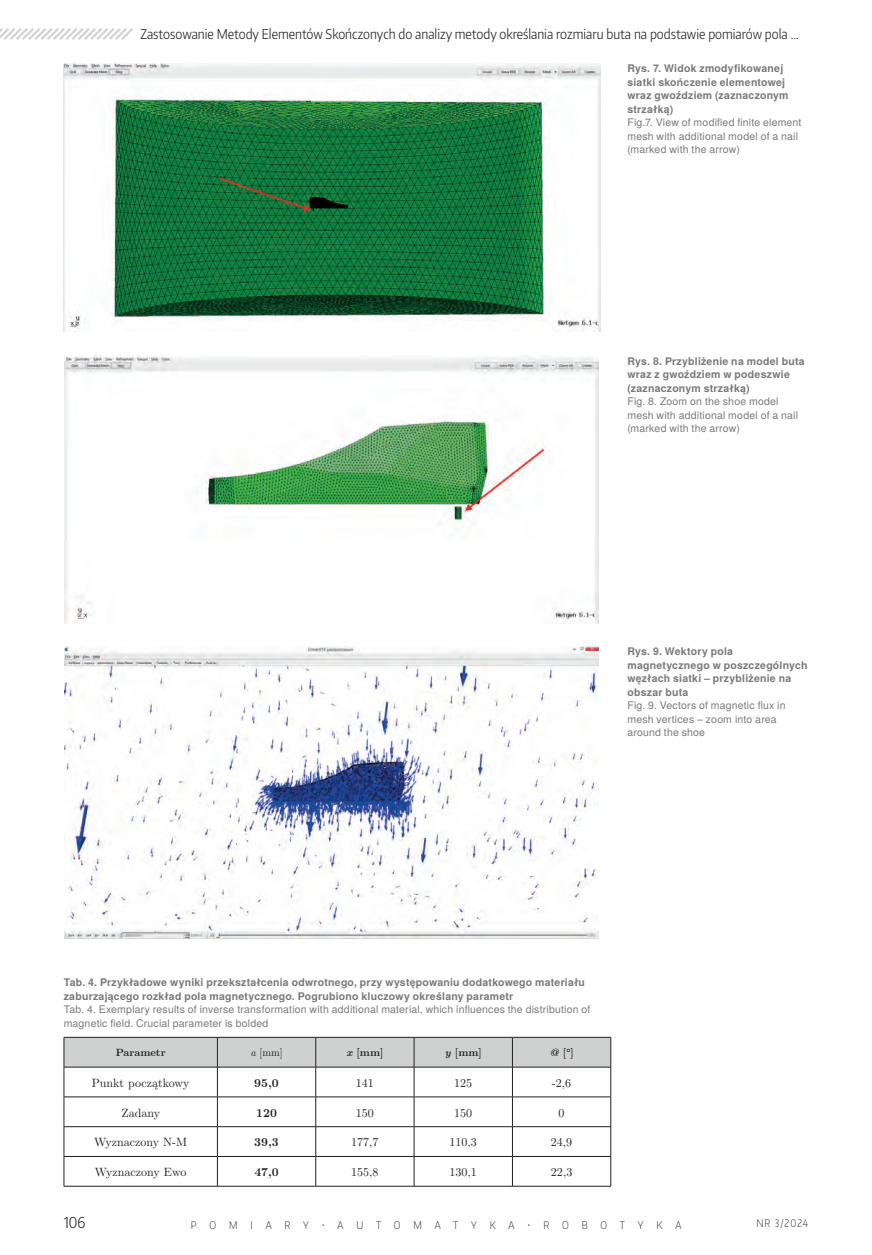
<style>
.page{position:relative;width:872px;height:1255px;background:#fff}
.page>*{position:absolute;margin:0;border:0;box-sizing:border-box;transform-origin:0 0}
.t1{font:300 15px "Encode Sans Condensed";color:#231f20}
.t2{font:300 13.5px "Encode Sans Condensed";color:#231f20}
.t3{font:12px "LM Roman 10";color:#231f20}
.t4{font:700 12px "LM Roman 10";color:#231f20}
.t5{font:700 10.5px/13.5px "Te X Gyre Heros";letter-spacing:.025em;color:#76787b}
.t6{font:10.5px/13.5px "Te X Gyre Heros";letter-spacing:.015em;color:#76787b}
.t7{font:200 10.5px "Encode Sans Condensed";letter-spacing:1.225em;color:#231f20}
.t8{font:700 10.5px "LM Roman 10";color:#231f20}
.t9{font:10.5px "LM Roman 10";color:#231f20}
.s1{font-style:italic}
</style>
<div class="page">
<img style="left:64px;top:355px;width:534px;height:268px">
<img style="left:64px;top:646px;width:534px;height:291px">
<img style="left:64px;top:64px;width:536px;height:268px">
<hr style="left:64px;top:1036px;width:153px;height:1px;background:#231f20">
<hr style="left:217px;top:1036px;width:99px;height:1px;background:#231f20">
<hr style="left:316px;top:1036px;width:98px;height:1px;background:#231f20">
<hr style="left:414px;top:1036px;width:98px;height:1px;background:#231f20">
<hr style="left:512px;top:1036px;width:99px;height:1px;background:#231f20">
<svg style="left:64px;top:1037px;width:547px;height:59px"></svg>
<hr style="left:64px;top:1096px;width:153px;height:1px;background:#231f20">
<hr style="left:64px;top:1096px;width:1px;height:30px;background:#231f20">
<hr style="left:217px;top:1096px;width:99px;height:1px;background:#231f20">
<hr style="left:217px;top:1096px;width:1px;height:30px;background:#231f20">
<hr style="left:316px;top:1096px;width:98px;height:1px;background:#231f20">
<hr style="left:315px;top:1096px;width:1px;height:30px;background:#231f20">
<hr style="left:414px;top:1096px;width:98px;height:1px;background:#231f20">
<hr style="left:414px;top:1096px;width:1px;height:30px;background:#231f20">
<hr style="left:512px;top:1096px;width:99px;height:1px;background:#231f20">
<hr style="left:512px;top:1096px;width:1px;height:30px;background:#231f20">
<hr style="left:610px;top:1096px;width:1px;height:30px;background:#231f20">
<hr style="left:64px;top:1126px;width:153px;height:1px;background:#231f20">
<hr style="left:64px;top:1126px;width:1px;height:30px;background:#231f20">
<hr style="left:217px;top:1126px;width:99px;height:1px;background:#231f20">
<hr style="left:217px;top:1126px;width:1px;height:30px;background:#231f20">
<hr style="left:316px;top:1126px;width:98px;height:1px;background:#231f20">
<hr style="left:315px;top:1126px;width:1px;height:30px;background:#231f20">
<hr style="left:414px;top:1126px;width:98px;height:1px;background:#231f20">
<hr style="left:414px;top:1126px;width:1px;height:30px;background:#231f20">
<hr style="left:512px;top:1126px;width:99px;height:1px;background:#231f20">
<hr style="left:512px;top:1126px;width:1px;height:30px;background:#231f20">
<hr style="left:610px;top:1126px;width:1px;height:30px;background:#231f20">
<hr style="left:64px;top:1156px;width:153px;height:1px;background:#231f20">
<svg style="left:64px;top:1157px;width:1px;height:28px"></svg>
<hr style="left:217px;top:1156px;width:99px;height:1px;background:#231f20">
<svg style="left:217px;top:1156px;width:1px;height:29px"></svg>
<hr style="left:316px;top:1156px;width:98px;height:1px;background:#231f20">
<svg style="left:315px;top:1156px;width:1px;height:29px"></svg>
<hr style="left:414px;top:1156px;width:98px;height:1px;background:#231f20">
<svg style="left:414px;top:1156px;width:1px;height:29px"></svg>
<hr style="left:512px;top:1156px;width:99px;height:1px;background:#231f20">
<svg style="left:512px;top:1156px;width:1px;height:29px"></svg>
<svg style="left:610px;top:1157px;width:1px;height:28px"></svg>
<hr style="left:64px;top:1185px;width:153px;height:1px;background:#231f20">
<hr style="left:217px;top:1185px;width:99px;height:1px;background:#231f20">
<hr style="left:316px;top:1185px;width:98px;height:1px;background:#231f20">
<hr style="left:414px;top:1185px;width:98px;height:1px;background:#231f20">
<hr style="left:512px;top:1185px;width:99px;height:1px;background:#231f20">
<svg style="left:0;top:28px;width:133px;height:12px"></svg>
<p class="t2" style="left:140px;top:25px;width:660px">Zastosowanie Metody Elementów Skończonych do analizy metody określania rozmiaru buta na podstawie pomiarów pola ...</p>
<p class="t5" style="left:627px;top:61px;width:163px">Rys. 7. Widok zmodyfikowanej siatki skończenie elementowej wraz gwoździem (zaznaczonym strzałką)</p>
<p class="t6" style="left:627px;top:115px;width:176px">Fig.7. View of modified finite element mesh with additional model of a nail (marked with the arrow)</p>
<p class="t5" style="left:627px;top:353px;width:179px">Rys. 8. Przybliżenie na model buta wraz z gwoździem w podeszwie (zaznaczonym strzałką)</p>
<p class="t6" style="left:627px;top:394px;width:172px">Fig. 8. Zoom on the shoe model mesh with additional model of a nail (marked with the arrow)</p>
<p class="t5" style="left:627px;top:644px;width:182px">Rys. 9. Wektory pola magnetycznego w poszczególnych węzłach siatki – przybliżenie na obszar buta</p>
<p class="t6" style="left:627px;top:698px;width:160px">Fig. 9. Vectors of magnetic flux in mesh vertices – zoom into area around the shoe</p>
<p class="t5" style="left:64px;top:975px;width:523px">Tab. 4. Przykładowe wyniki przekształcenia odwrotnego, przy występowaniu dodatkowego materiału zaburzającego rozkład pola magnetycznego. Pogrubiono kluczowy określany parametr</p>
<p class="t6" style="left:64px;top:1002px;width:528px">Tab. 4. Exemplary results of inverse transformation with additional material, which influences the distribution of magnetic field. Crucial parameter is bolded</p>
<p class="t8" style="left:116px;top:1044px;width:51px">Parametr</p>
<p class="t9" style="left:250px;top:1044px;width:34px"><span class="s1">a</span> [mm]</p>
<p class="t8" style="left:346px;top:1044px;width:39px"><span class="s1">x</span> [mm]</p>
<p class="t8" style="left:445px;top:1044px;width:39px"><span class="s1">y</span> [mm]</p>
<p class="t8" style="left:549px;top:1044px;width:26px"><span class="s1">@</span> [°]</p>
<p class="t3" style="left:92px;top:1073px;width:99px">Punkt początkowy</p>
<p class="t4" style="left:254px;top:1073px;width:26px">95,0</p>
<p class="t3" style="left:356px;top:1073px;width:19px">141</p>
<p class="t3" style="left:454px;top:1073px;width:19px">125</p>
<p class="t3" style="left:552px;top:1073px;width:21px">-2,6</p>
<p class="t3" style="left:121px;top:1102px;width:40px">Zadany</p>
<p class="t4" style="left:256px;top:1102px;width:22px">120</p>
<p class="t3" style="left:356px;top:1102px;width:19px">150</p>
<p class="t3" style="left:454px;top:1102px;width:19px">150</p>
<p class="t3" style="left:558px;top:1102px;width:7px">0</p>
<p class="t3" style="left:94px;top:1132px;width:95px">Wyznaczony N-M</p>
<p class="t4" style="left:254px;top:1132px;width:26px">39,3</p>
<p class="t3" style="left:351px;top:1132px;width:29px">177,7</p>
<p class="t3" style="left:449px;top:1132px;width:29px">110,3</p>
<p class="t3" style="left:551px;top:1132px;width:23px">24,9</p>
<p class="t3" style="left:95px;top:1162px;width:93px">Wyznaczony Ewo</p>
<p class="t4" style="left:254px;top:1162px;width:26px">47,0</p>
<p class="t3" style="left:351px;top:1162px;width:29px">155,8</p>
<p class="t3" style="left:449px;top:1162px;width:29px">130,1</p>
<p class="t3" style="left:551px;top:1162px;width:23px">22,3</p>
<h1 class="t1" style="left:64px;top:1212px;width:23px">106</h1>
<p class="t7" style="left:191px;top:1217px;width:492px">POMIARY•AUTOMATYKA•ROBOTYKA</p>
<p class="t7" style="left:756px;top:1216px;width:53px">NR 3/2024</p>
</div>
